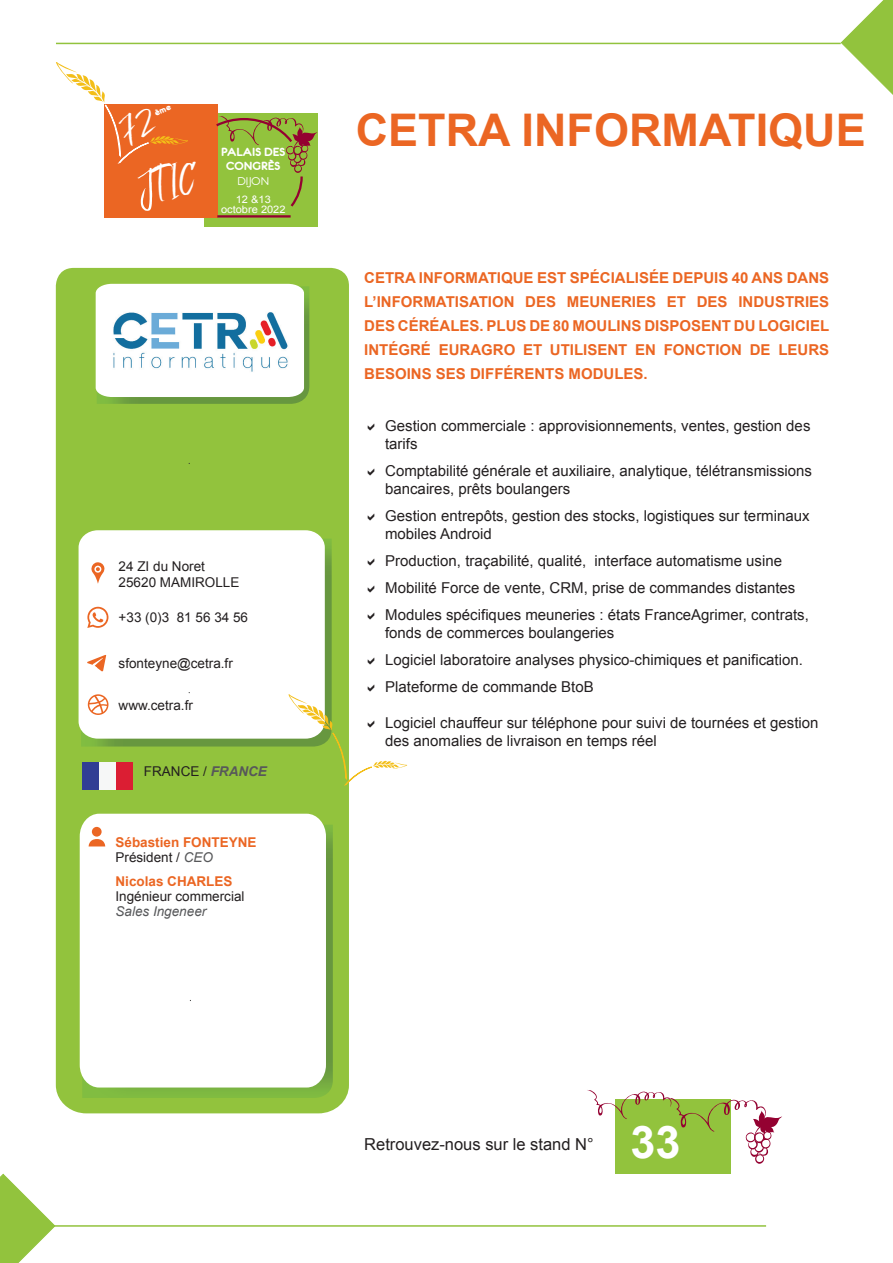
<style>
.page{position:relative;width:893px;height:1263px;background:#fff}
.page>*{position:absolute;margin:0;border:0;box-sizing:border-box;transform-origin:0 0}
.t1{font:700 45px "Arial";color:#eb6623}
.t2{font:700 45px "Arial";color:#fff}
.t3{font:16.5px "Arial";color:#231f20}
.t4{font:15px/18px "Arial";color:#231f20}
.t5{font:700 15px/24px "Arial";color:#eb6623;text-align:right}
.t6{font:13.5px/16.2px "Arial";color:#231f20}
.t7{font:700 13.5px/15px "Arial";color:#eb6623}
.t8{font:italic 13.5px "Arial";color:#57585a}
.t9{font:12.6px/13.8px "Eurofurencebold";color:#fff;text-align:center;scale:1.07 1}
.t10{font:12.6px "Eurofurenceregular";color:#fff;scale:1.07 1}
.t11{font:10.35px/10.4px "Arial";color:#fff;text-align:center;scale:1.07 1}
.s1{font-weight:700;font-style:italic;color:#57585a}
.s2{font-weight:400;color:#231f20}
.s3{font-weight:400;font-style:italic;color:#57585a}
</style>
<div class="page">
<div style="left:616px;top:1099px;width:115px;height:75px;background:#92c33d"></div>
<svg style="left:587px;top:1090px;width:195px;height:74px"></svg>
<div style="left:56px;top:268px;width:293px;height:845px;background:#92c33d"></div>
<img style="left:81px;top:538px;width:251px;height:209px">
<svg style="left:79px;top:530px;width:246px;height:209px"></svg>
<svg style="left:87px;top:607px;width:21px;height:21px"></svg>
<svg style="left:87px;top:654px;width:19px;height:18px"></svg>
<svg style="left:88px;top:694px;width:20px;height:21px"></svg>
<svg style="left:91px;top:562px;width:14px;height:22px"></svg>
<div style="left:94px;top:566px;width:7px;height:7px;border:2px solid #fff;border-radius:50%"></div>
<div style="left:204px;top:113px;width:114px;height:114px;background:#92c33d"></div>
<div style="left:104px;top:104px;width:114px;height:114px;background:#eb6623"></div>
<hr style="left:217px;top:215px;width:74px;height:3px;background:#940131">
<svg style="left:216px;top:116px;width:102px;height:91px"></svg>
<svg style="left:840px;top:0;width:53px;height:95px"></svg>
<hr style="left:56px;top:43px;width:785px;height:1px;background:#92c33d">
<svg style="left:0;top:1173px;width:55px;height:90px"></svg>
<hr style="left:51px;top:1225px;width:715px;height:2px;background:#92c33d">
<div style="left:82px;top:762px;width:17px;height:28px;background:#313e94"></div>
<div style="left:99px;top:762px;width:17px;height:28px;background:#f6f7f7"></div>
<div style="left:116px;top:762px;width:17px;height:28px;background:#db1e33"></div>
<img style="left:82px;top:824px;width:251px;height:274px">
<svg style="left:80px;top:814px;width:246px;height:273px"></svg>
<div style="left:92px;top:827px;width:10px;height:10px;background:#eb6623;border-radius:50%"></div>
<svg style="left:89px;top:839px;width:16px;height:7px"></svg>
<img style="left:97px;top:286px;width:212px;height:118px">
<svg style="left:96px;top:284px;width:208px;height:113px"></svg>
<img style="left:110px;top:309px;width:180px;height:66px">
<svg style="left:288px;top:684px;width:119px;height:102px"></svg>
<svg style="left:56px;top:62px;width:132px;height:102px"></svg>
<p class="t9" style="left:221px;top:145px;width:61px">PALAIS DES<br>CONGRÈS</p>
<p class="t10" style="left:238px;top:175px;width:31px">Dijon</p>
<p class="t11" style="left:221px;top:194px;width:62px">12 &amp;13 octobre 2022</p>
<p class="t6" style="left:119px;top:558px;width:122px">24 ZI du Noret<br>25620 MAMIROLLE</p>
<p class="t6" style="left:177px;top:609px;width:73px">81 56 34 56</p>
<p class="t6" style="left:119px;top:609px;width:52px">+ 3 3 3(0)</p>
<p class="t6" style="left:119px;top:655px;width:116px">sfonteyne@cetra f r.</p>
<p class="t6" style="left:119px;top:698px;width:76px">www.cetra f r.</p>
<p class="t6" style="left:144px;top:763px;width:124px">FRANCE / <span class="s1">FRANCE</span></p>
<p class="t7" style="left:116px;top:835px;width:143px">SÉBASTIEN FONTEYNE<br><span class="s2">Président /</span> <span class="s3">CEO</span></p>
<p class="t7" style="left:116px;top:874px;width:119px">NICOLAS CHARLES</p>
<p class="t6" style="left:116px;top:888px;width:131px">Ingénieur commercial</p>
<p class="t8" style="left:116px;top:902px;width:92px">Sales Ingeneer</p>
<h1 class="t1" style="left:356px;top:100px;width:32px">CETRA</h1>
<h1 class="t1" style="left:522px;top:100px;width:30px">INFORMATIQUE</h1>
<p class="t5" style="left:364px;top:266px;width:466px">CETRA INFORMATIQUE EST SPÉCIALISÉE DEPUIS 40 ANS DANS<br>INDUSTRIES</p>
<p class="t5" style="left:364px;top:290px;width:152px">’L INFORMATISATION</p>
<p class="t5" style="left:364px;top:314px;width:466px">DES CÉRÉALES. PLUS DE 80 MOULINS DISPOSENT DU LOGICIEL</p>
<p class="t5" style="left:778px;top:338px;width:52px">LEURS</p>
<p class="t5" style="left:525px;top:290px;width:32px">DES</p>
<p class="t5" style="left:567px;top:290px;width:91px">MEUNERIES</p>
<p class="t5" style="left:697px;top:290px;width:32px">DES</p>
<p class="t5" style="left:667px;top:290px;width:21px">ET</p>
<p class="t5" style="left:364px;top:338px;width:285px;text-align:left">INTÉGRÉ<br>BESOINS SES DIFFÉRENTS MODULES.</p>
<p class="t5" style="left:439px;top:338px;width:78px">EURAGRO</p>
<p class="t5" style="left:550px;top:338px;width:79px">UTILISENT</p>
<p class="t5" style="left:664px;top:338px;width:80px">FONCTION</p>
<p class="t5" style="left:523px;top:338px;width:21px">ET</p>
<p class="t5" style="left:635px;top:338px;width:22px">EN</p>
<p class="t5" style="left:750px;top:338px;width:22px">DE</p>
<p class="t4" style="left:385px;top:417px;width:427px">Gestion commerciale : approvisionnements, ventes, gestion des tarifs</p>
<p class="t4" style="left:385px;top:462px;width:428px">Comptabilité générale et auxiliaire, analytique, télétransmissions bancaires, prêts boulangers</p>
<p class="t4" style="left:385px;top:507px;width:426px">Gestion entrepôts, gestion des stocks, logistiques sur terminaux mobiles Android</p>
<p class="t4" style="left:595px;top:552px;width:189px">interface automatisme usine</p>
<p class="t4" style="left:385px;top:547px;width:425px;line-height:27px">Production, traçabilité, qualité,<br>Mobilité Force de vente, CRM, prise de commandes distantes<br>Modules spécifiques meuneries : états FranceAgrimer, contrats,</p>
<p class="t4" style="left:385px;top:619px;width:419px;line-height:27px">fonds de commerces boulangeries<br>Logiciel laboratoire analyses physico-chimiques et panification.<br>Plateforme de commande BtoB</p>
<p class="t4" style="left:385px;top:714px;width:435px">Logiciel chauffeur sur téléphone pour suivi de tournées et gestion des anomalies de livraison en temps réel</p>
<p class="t3" style="left:364px;top:1133px;width:231px">Retrouvez-nous sur le stand N°</p>
<h1 class="t2" style="left:630px;top:1112px;width:52px">33</h1>
</div>
